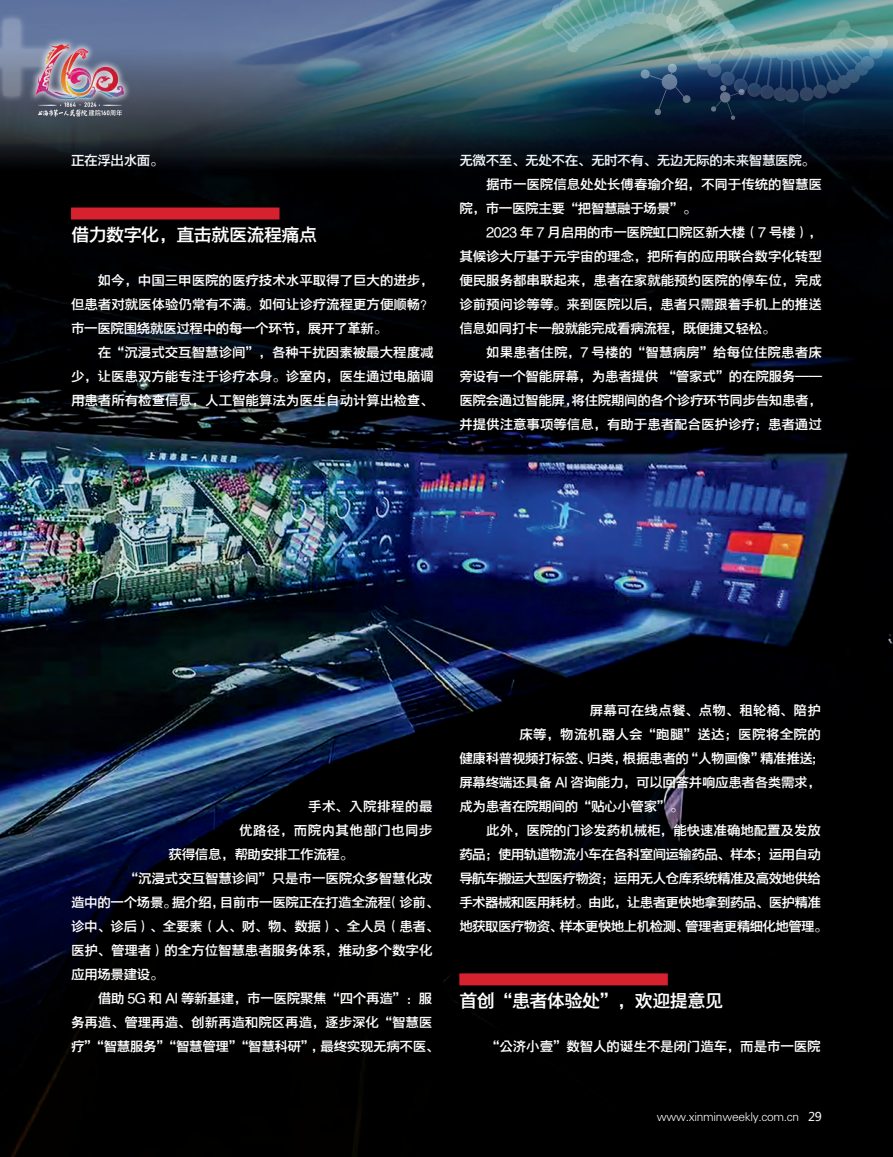
<style>
.page{position:relative;width:893px;height:1157px;background:#fff}
.page>*{position:absolute;margin:0;border:0;box-sizing:border-box;transform-origin:0 0}
.t1{font:18px "FZYDZHK GBK1 0";letter-spacing:-.025em;color:#fff}
.t2{font:13.5px "FZYDZHK GBK1 0";letter-spacing:-.01em;color:#fff}
.t3{font:13.5px "FZYDZHK GBK1 0";letter-spacing:-.045em;color:#fff}
.t4{font:13.5px "FZYDZHK GBK1 0";letter-spacing:.025em;color:#fff}
.t5{font:13.5px "FZYDZHK GBK1 0";letter-spacing:.015em;color:#fff}
.t6{font:13.5px "FZYDZHK GBK1 0";letter-spacing:.03em;color:#fff}
.t7{font:13.5px "FZYDZHK GBK1 0";letter-spacing:.035em;color:#fff}
.t8{font:12px "FZXH1 JW GB1 0";letter-spacing:-.025em;color:#fff}
.s1{font-family:"Microsoft Ya Hei"}
</style>
<div class="page">
<img style="left:0;top:214px;width:893px;height:943px">
<div style="left:71px;top:207px;width:208px;height:12px;background:#d6212e"></div>
<img style="left:0;top:0;width:893px;height:214px">
<img style="left:0;top:13px;width:55px;height:87px">
<img style="left:745px;top:36px;width:9px;height:14px">
<img style="left:745px;top:53px;width:8px;height:27px">
<img style="left:748px;top:40px;width:13px;height:14px">
<img style="left:745px;top:79px;width:3px;height:14px">
<img style="left:755px;top:57px;width:9px;height:26px">
<img style="left:758px;top:43px;width:11px;height:14px">
<img style="left:747px;top:83px;width:14px;height:14px">
<img style="left:767px;top:58px;width:5px;height:27px">
<img style="left:765px;top:44px;width:13px;height:14px">
<img style="left:760px;top:85px;width:14px;height:14px">
<img style="left:780px;top:60px;width:3px;height:27px">
<img style="left:775px;top:46px;width:13px;height:14px">
<img style="left:773px;top:87px;width:14px;height:14px">
<img style="left:791px;top:62px;width:2px;height:27px">
<img style="left:785px;top:48px;width:12px;height:14px">
<img style="left:785px;top:89px;width:14px;height:13px">
<img style="left:800px;top:60px;width:7px;height:27px">
<img style="left:793px;top:47px;width:13px;height:14px">
<img style="left:799px;top:87px;width:15px;height:14px">
<img style="left:810px;top:59px;width:9px;height:26px">
<img style="left:802px;top:45px;width:13px;height:14px">
<img style="left:813px;top:85px;width:15px;height:14px">
<img style="left:820px;top:55px;width:12px;height:26px">
<img style="left:811px;top:42px;width:10px;height:14px">
<img style="left:826px;top:80px;width:14px;height:14px">
<img style="left:824px;top:53px;width:17px;height:24px">
<img style="left:813px;top:41px;width:15px;height:14px">
<img style="left:837px;top:75px;width:14px;height:14px">
<img style="left:831px;top:49px;width:18px;height:22px">
<img style="left:820px;top:37px;width:14px;height:14px">
<img style="left:846px;top:69px;width:14px;height:14px">
<img style="left:837px;top:45px;width:20px;height:20px">
<img style="left:825px;top:34px;width:14px;height:13px">
<img style="left:855px;top:62px;width:14px;height:14px">
<img style="left:840px;top:41px;width:22px;height:18px">
<img style="left:828px;top:31px;width:14px;height:14px">
<img style="left:860px;top:56px;width:15px;height:14px">
<img style="left:845px;top:36px;width:25px;height:14px">
<img style="left:831px;top:27px;width:15px;height:14px">
<img style="left:868px;top:45px;width:15px;height:14px">
<img style="left:849px;top:29px;width:26px;height:12px">
<img style="left:836px;top:20px;width:15px;height:14px">
<img style="left:874px;top:36px;width:15px;height:14px">
<img style="left:542px;top:0;width:203px;height:120px">
<div style="left:459px;top:973px;width:209px;height:12px;background:#d6212e"></div>
<div style="left:28px;top:37px;width:104px;height:69px;background:#fff;opacity:.9"></div>
<img style="left:32px;top:28px;width:111px;height:71px">
<img style="left:28px;top:102px;width:120px;height:29px">
<p class="t2" style="left:71px;top:153px;width:94px">正在浮出水面。</p>
<p class="t1" style="left:71px;top:225px;width:248px">借力数字化，直击就医流程痛点</p>
<p class="t2" style="left:98px;top:273px;width:337px">如今，中国三甲医院的医疗技术水平取得了巨大的进步，</p>
<p class="t2" style="left:71px;top:297px;width:364px">但患者对就医体验仍常有不满。如何让诊疗流程更方便顺畅？</p>
<p class="t2" style="left:71px;top:321px;width:318px">市一医院围绕就医过程中的每一个环节，展开了革新。</p>
<p class="t2" style="left:98px;top:345px;width:337px">在“沉浸式交互智慧诊间”，各种干扰因素被最大程度减</p>
<p class="t2" style="left:71px;top:369px;width:364px">少，让医患双方能专注于诊疗本身。诊室内，医生通过电脑调</p>
<p class="t2" style="left:71px;top:393px;width:364px">用患者所有检查信息，人工智能算法为医生自动计算出检查、</p>
<p class="t2" style="left:459px;top:153px;width:357px">无微不至、无处不在、无时不有、无边无际的未来智慧医院。</p>
<p class="t2" style="left:486px;top:177px;width:337px">据市一医院信息处处长傅春瑜介绍，不同于传统的智慧医</p>
<p class="t2" style="left:459px;top:201px;width:239px">院，市一医院主要“把智慧融于场景”。</p>
<p class="t2" style="left:486px;top:225px;width:337px">2023 年 7 月启用的市一医院虹口院区新大楼（7 号楼），</p>
<p class="t2" style="left:459px;top:249px;width:364px">其候诊大厅基于元宇宙的理念，把所有的应用联合数字化转型</p>
<p class="t2" style="left:459px;top:273px;width:364px">便民服务都串联起来，患者在家就能预约医院的停车位，完成</p>
<p class="t2" style="left:459px;top:297px;width:364px">诊前预问诊等等。来到医院以后，患者只需跟着手机上的推送</p>
<p class="t2" style="left:459px;top:321px;width:318px">信息如同打卡一般就能完成看病流程，既便捷又轻松。</p>
<p class="t2" style="left:486px;top:345px;width:337px">如果患者住院，7 号楼的“智慧病房”给每位住院患者床</p>
<p class="t2" style="left:459px;top:369px;width:364px">旁设有一个智能屏幕，为患者提供 “管家式”的在院服务——</p>
<p class="t2" style="left:459px;top:393px;width:364px">医院会通过智能屏，将住院期间的各个诊疗环节同步告知患者，</p>
<p class="t2" style="left:459px;top:417px;width:364px">并提供注意事项等信息，有助于患者配合医护诊疗；患者通过</p>
<p class="t7" style="left:308px;top:799px;width:126px">手术、入院排程的最</p>
<p class="t6" style="left:239px;top:823px;width:195px">优路径，而院内其他部门也同步</p>
<p class="t2" style="left:169px;top:847px;width:186px">获得信息，帮助安排工作流程。</p>
<p class="t2" style="left:125px;top:871px;width:309px">“沉浸式交互智慧诊间”只是市一医院众多智慧化改</p>
<p class="t2" style="left:71px;top:895px;width:370px">造中的一个场景。据介绍，目前市一医院正在打造全流程（诊前、</p>
<p class="t2" style="left:71px;top:919px;width:370px">诊中、诊后）、全要素（人、财、物、数据）、全人员（患者、</p>
<p class="t2" style="left:71px;top:943px;width:363px">医护、管理者）的全方位智慧患者服务体系，推动多个数字化</p>
<p class="t2" style="left:71px;top:967px;width:94px">应用场景建设。</p>
<p class="t2" style="left:98px;top:991px;width:336px">借助 5G 和 AI 等新基建，市一医院聚焦“四个再造”：服</p>
<p class="t2" style="left:71px;top:1015px;width:363px">务再造、管理再造、创新再造和院区再造，逐步深化“智慧医</p>
<p class="t2" style="left:71px;top:1039px;width:370px">疗”“智慧服务”“智慧管理”“智慧科研”，最终实现无病不医、</p>
<p class="t5" style="left:590px;top:702px;width:232px">屏幕可在线点餐、点物、租轮椅、陪护</p>
<p class="t4" style="left:519px;top:726px;width:303px">床等，物流机器人会“跑腿”送达；医院将全院的</p>
<p class="t2" style="left:459px;top:750px;width:366px">健康科普视频打标签、归类，根据患者的“人物画像”精准推送；</p>
<p class="t2" style="left:459px;top:774px;width:363px">屏幕终端还具备 AI 咨询能力，可以回答并响应患者各类需求，</p>
<p class="t2" style="left:459px;top:798px;width:226px">成为患者在院期间的“贴心小管家”。</p>
<p class="t2" style="left:486px;top:822px;width:336px">此外，医院的门诊发药机械柜，能快速准确地配置及发放</p>
<p class="t3" style="left:459px;top:846px;width:363px">药品；使用轨道物流小车在各科室间运输药品、样本；运用自动</p>
<p class="t3" style="left:459px;top:870px;width:363px">导航车搬运大型医疗物资；运用无人仓库系统精准及高效地供给</p>
<p class="t3" style="left:459px;top:894px;width:363px">手术器械和医用耗材。由此，让患者更快地拿到药品、医护精准</p>
<p class="t3" style="left:459px;top:918px;width:370px">地获取医疗物资、样本更快地上机检测、管理者更精细化地管理。</p>
<p class="t1" style="left:459px;top:990px;width:265px">首创“患者体验处”，欢迎提意见</p>
<p class="t2" style="left:486px;top:1038px;width:336px">“公济小壹”数智人的诞生不是闭门造车，而是市一医院</p>
<p class="t8" style="left:657px;top:1109px;width:167px">www.xinminweekly.com.cn <span class="s1">29</span></p>
</div>
